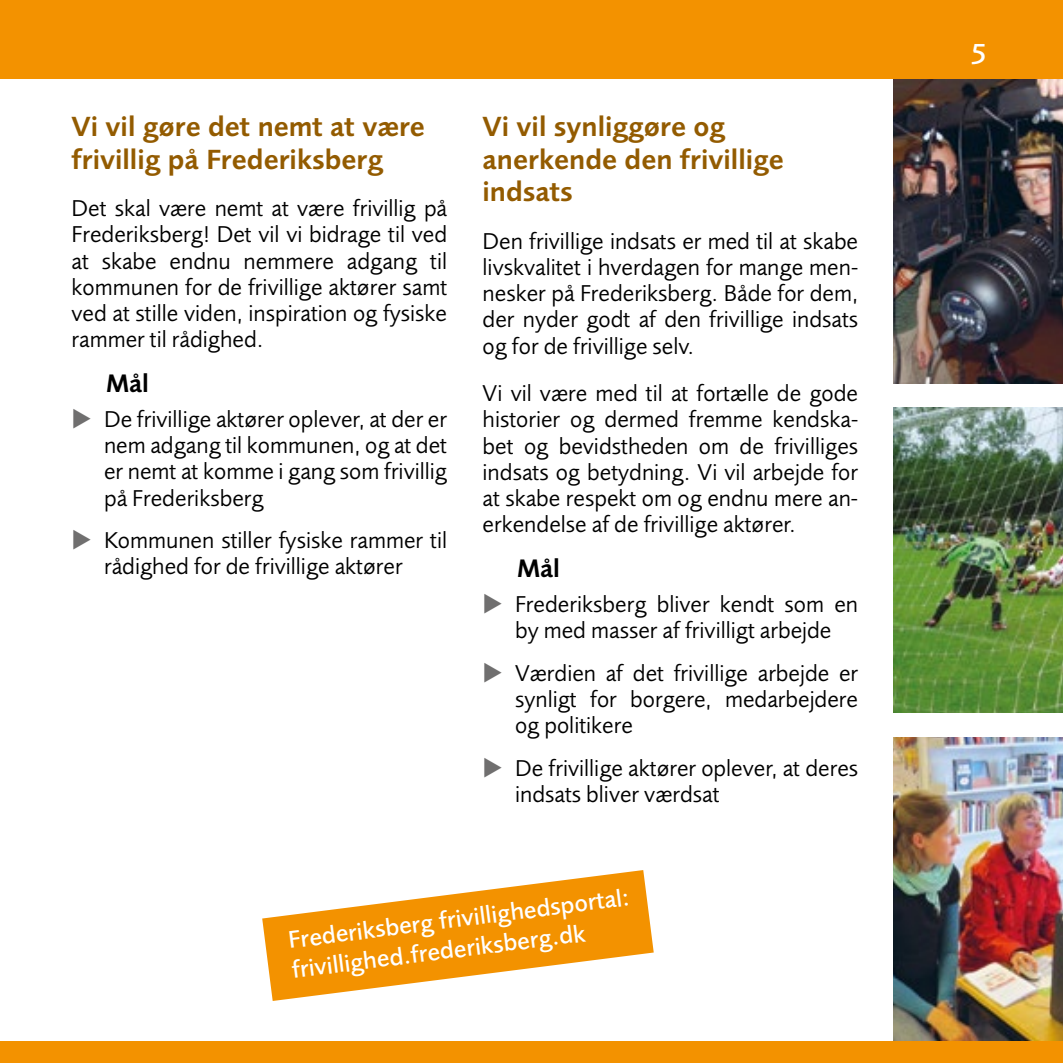
<style>
.page{position:relative;width:1063px;height:1063px;background:#fff}
.page>*{position:absolute;margin:0;border:0;box-sizing:border-box;transform-origin:0 0}
.t1{font:500 30px "Foundry Sans";color:#fff}
.t2{font:28.75px/32.5px "Foundry Sans Demi";color:#935b00}
.t3{font:26.25px "Foundry Sans Demi";color:#000}
.t4{font:500 25px/30.2px "Foundry Sans";color:#fff}
.t5{font:23.75px/26.2px "Foundry Sans Normal";color:#000;text-align:justify}
.s1{color:#706f6f}
</style>
<div class="page">
<img style="left:894px;top:79px;width:169px;height:304px">
<img style="left:894px;top:737px;width:169px;height:305px">
<div style="left:0;top:0;width:1063px;height:79px;background:#f39200"></div>
<div style="left:0;top:1042px;width:1063px;height:21px;background:#f39200"></div>
<img style="left:894px;top:408px;width:169px;height:305px">
<svg style="left:262px;top:870px;width:392px;height:131px;fill:#f39200"></svg>
<p class="t2" style="left:72px;top:110px;width:355px">Vi vil gøre det nemt at være frivillig på Frederiksberg</p>
<p class="t5" style="left:72px;top:195px;width:377px">Det skal være nemt at være frivillig på Frederiksberg! Det vil vi bidrage til ved at skabe endnu nemmere adgang til kommunen for de frivillige aktører samt ved at stille viden, inspiration og fysiske rammer til rådighed.</p>
<p class="t3" style="left:107px;top:368px;width:44px">Mål</p>
<p class="t5" style="left:104px;top:406px;width:345px;text-indent:-32px"><span class="s1">◆</span> De frivillige aktører oplever, at der er nem adgang til kommunen, og at det er nemt at komme i gang som frivillig på Frederiksberg</p>
<p class="t5" style="left:72px;top:527px;width:377px;text-align:center"><span class="s1">◆</span> Kommunen stiller fysiske rammer til rådighed for de frivillige aktører</p>
<p class="t2" style="left:483px;top:110px;width:303px">Vi vil synliggøre og anerkende den frivillige indsats</p>
<p class="t5" style="left:483px;top:228px;width:377px">Den frivillige indsats er med til at skabe livskvalitet i hverdagen for mange men&shy;nesker på Frederiksberg. Både for dem, der nyder godt af den frivillige indsats og for de frivillige selv.</p>
<p class="t5" style="left:483px;top:380px;width:377px">Vi vil være med til at fortælle de gode historier og dermed fremme kendska&shy;bet og bevidstheden om de frivilliges indsats og betydning. Vi vil arbejde for at skabe respekt om og endnu mere an&shy;erkendelse af de frivillige aktører.</p>
<p class="t3" style="left:518px;top:553px;width:44px">Mål</p>
<p class="t5" style="left:483px;top:591px;width:377px;text-align:center"><span class="s1">◆</span> Frederiksberg bliver kendt som en by med masser af frivilligt arbejde</p>
<p class="t5" style="left:515px;top:660px;width:345px;text-indent:-32px"><span class="s1">◆</span> Værdien af det frivillige arbejde er synligt for borgere, medarbejdere og politikere</p>
<p class="t5" style="left:515px;top:754px;width:345px;text-indent:-32px"><span class="s1">◆</span> De frivillige aktører oplever, at deres indsats bliver værdsat</p>
<p class="t4" style="left:286px;top:924px;width:345px;rotate:-7deg">Frederiksberg frivillighedsportal: frivillighed.frederiksberg.dk</p>
<p class="t1" style="left:971px;top:36px;width:18px">5</p>
</div>
